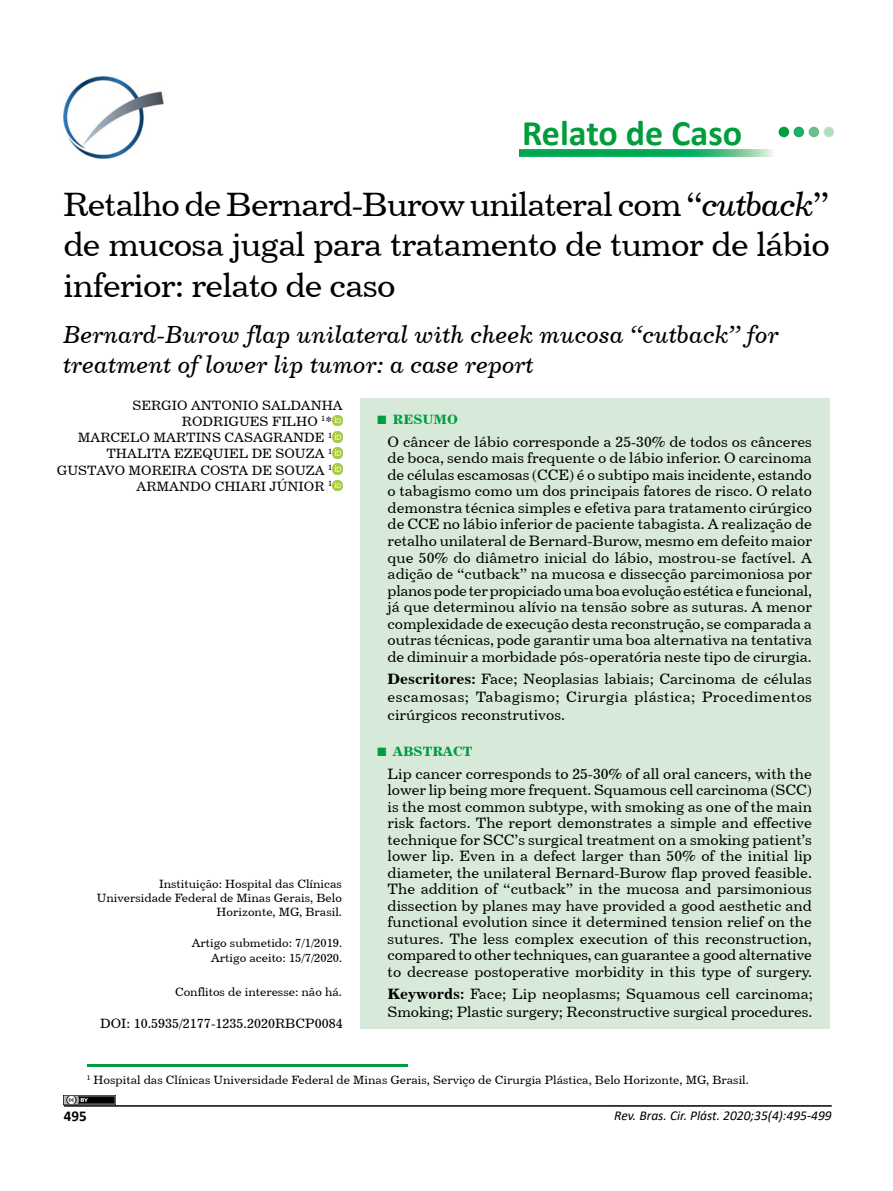
<style>
.page{position:relative;width:893px;height:1191px;background:#fff}
.page>*{position:absolute;margin:0;border:0;box-sizing:border-box;transform-origin:0 0}
.t1{font:700 36px "Calibri";color:#009d3b}
.t2{font:33.75px/40.5px "Century 731 BT Roman A";letter-spacing:-.025em;color:#000;text-align:justify}
.t3{font:24.75px/29.7px "Century 731 BT Italic A";color:#000}
.t4{font:15px/16.5px "Century 731 BT Roman A";color:#000;text-align:justify}
.t5{font:700 15px "Calibri";color:#000}
.t6{font:13.5px "Century 731 BT Roman A";color:#000}
.t7{font:italic 13.5px "Calibri";color:#000}
.t8{font:13.5px "Century 731 BT Bold A";color:#009d40}
.t9{font:12px/14.4px "Century 731 BT Roman A";color:#000;text-align:right}
.s1{font-family:"Century 731 BT Italic A"}
.s2{font-family:"Times New Roman";font-weight:700;font-size:18px}
.s3{font-family:"Century 731 BT Bold A"}
</style>
<div class="page">
<hr style="left:64px;top:1105px;width:768px;height:1px;background:#000">
<svg style="left:332px;top:415px;width:11px;height:27px"></svg>
<svg style="left:332px;top:448px;width:11px;height:10px"></svg>
<svg style="left:332px;top:464px;width:11px;height:10px"></svg>
<svg style="left:332px;top:480px;width:11px;height:11px"></svg>
<img style="left:63px;top:77px;width:101px;height:82px">
<div style="left:360px;top:398px;width:470px;height:631px;background:#d7ead9"></div>
<hr style="left:87px;top:1064px;width:320px;height:2px;background:#009d40">
<img style="left:64px;top:1095px;width:51px;height:9px">
<img style="left:520px;top:149px;width:253px;height:8px">
<div style="left:779px;top:127px;width:9px;height:9px;background:#009e41;border-radius:50%"></div>
<div style="left:779px;top:127px;width:10px;height:10px;border:2px solid #009e41;border-radius:50%"></div>
<div style="left:794px;top:127px;width:9px;height:9px;background:#1ab26b;border-radius:50%"></div>
<div style="left:794px;top:127px;width:10px;height:10px;border:2px solid #1aa85e;border-radius:50%"></div>
<div style="left:809px;top:127px;width:9px;height:9px;background:#66c18c;border-radius:50%"></div>
<div style="left:809px;top:127px;width:10px;height:10px;border:2px solid #6fbc85;border-radius:50%"></div>
<div style="left:824px;top:127px;width:9px;height:9px;background:#b3ddc0;border-radius:50%"></div>
<div style="left:824px;top:127px;width:10px;height:10px;border:2px solid #c1dfc4;border-radius:50%"></div>
<h1 class="t1" style="left:522px;top:107px;width:221px">Relato de Caso</h1>
<h2 class="t2" style="left:63px;top:183px;width:768px">Retalho de Bernard-Burow unilateral com “<span class="s1">cutback</span>” de mucosa jugal para tratamento de tumor de lábio inferior: relato de caso</h2>
<h3 class="t3" style="left:63px;top:319px;width:717px">Bernard-Burow flap unilateral with cheek mucosa “cutback” for treatment of lower lip tumor: a case report</h3>
<p class="t6" style="left:132px;top:397px;width:212px">SERGIO ANTONIO SALDANHA</p>
<p class="t6" style="left:182px;top:413px;width:152px">RODRIGUES FILHO <sup>1</sup>*</p>
<p class="t6" style="left:78px;top:429px;width:256px">MARCELO MARTINS CASAGRANDE <sup>1</sup></p>
<p class="t6" style="left:106px;top:445px;width:227px">THALITA EZEQUIEL DE SOUZA <sup>1</sup></p>
<p class="t6" style="left:57px;top:461px;width:277px">GUSTAVO MOREIRA COSTA DE SOUZA <sup>1</sup></p>
<p class="t6" style="left:137px;top:478px;width:197px">ARMANDO CHIARI JÚNIOR <sup>1</sup></p>
<p class="t9" style="left:97px;top:876px;width:247px">Instituição: Hospital das Clínicas<br>Universidade Federal de Minas Gerais, Belo<br>Horizonte, MG, Brasil.</p>
<p class="t9" style="left:192px;top:935px;width:152px">Artigo submetido: 7/1/2019.<br>Artigo aceito: 15/7/2020.</p>
<p class="t9" style="left:175px;top:984px;width:168px">Conflitos de interesse: não há.</p>
<p class="t6" style="left:100px;top:1014px;width:244px">DOI: 10.5935/2177-1235.2020RBCP0084</p>
<p class="t8" style="left:376px;top:411px;width:83px"><span class="s2">■</span> RESUMO</p>
<p class="t4" style="left:388px;top:433px;width:426px">O câncer de lábio corresponde a 25-30% de todos os cânceres de boca, sendo mais frequente o de lábio inferior. O carcinoma de células escamosas (CCE) é o subtipo mais incidente, estando o tabagismo como um dos principais fatores de risco. O relato demonstra técnica simples e efetiva para tratamento cirúrgico de CCE no lábio inferior de paciente tabagista. A realização de retalho unilateral de Bernard-Burow, mesmo em defeito maior que 50% do diâmetro inicial do lábio, mostrou-se factível. A adição de “cutback” na mucosa e dissecção parcimoniosa por planos pode ter propiciado uma boa evolução estética e funcional, já que determinou alívio na tensão sobre as suturas. A menor complexidade de execução desta reconstrução, se comparada a outras técnicas, pode garantir uma boa alternativa na tentativa de diminuir a morbidade pós-operatória neste tipo de cirurgia.</p>
<p class="t4" style="left:388px;top:669px;width:426px;line-height:18px"><span class="s3">Descritores:</span> Face; Neoplasias labiais; Carcinoma de células escamosas; Tabagismo; Cirurgia plástica; Procedimentos cirúrgicos reconstrutivos.</p>
<p class="t8" style="left:376px;top:743px;width:98px"><span class="s2">■</span> ABSTRACT</p>
<p class="t4" style="left:388px;top:765px;width:426px">Lip cancer corresponds to 25-30% of all oral cancers, with the lower lip being more frequent. Squamous cell carcinoma (SCC) is the most common subtype, with smoking as one of the main risk factors. The report demonstrates a simple and effective technique for SCC’s surgical treatment on a smoking patient’s lower lip. Even in a defect larger than 50% of the initial lip diameter, the unilateral Bernard-Burow flap proved feasible.<br>The addition of “cutback” in the mucosa and parsimonious dissection by planes may have provided a good aesthetic and functional evolution since it determined tension relief on the sutures. The less complex execution of this reconstruction, compared to other techniques, can guarantee a good alternative to decrease postoperative morbidity in this type of surgery.</p>
<p class="t4" style="left:388px;top:984px;width:427px;line-height:18px"><span class="s3">Keywords:</span> Face; Lip neoplasms; Squamous cell carcinoma;<br>Smoking; Plastic surgery; Reconstructive surgical procedures.</p>
<p class="t9" style="left:87px;top:1072px;width:664px"><sup>1</sup> Hospital das Clínicas Universidade Federal de Minas Gerais, Serviço de Cirurgia Plástica, Belo Horizonte, MG, Brasil.</p>
<p class="t5" style="left:64px;top:1105px;width:24px">495</p>
<p class="t7" style="left:614px;top:1106px;width:219px">Rev. Bras. Cir. Plást. 2020;35(4):495-499</p>
</div>
